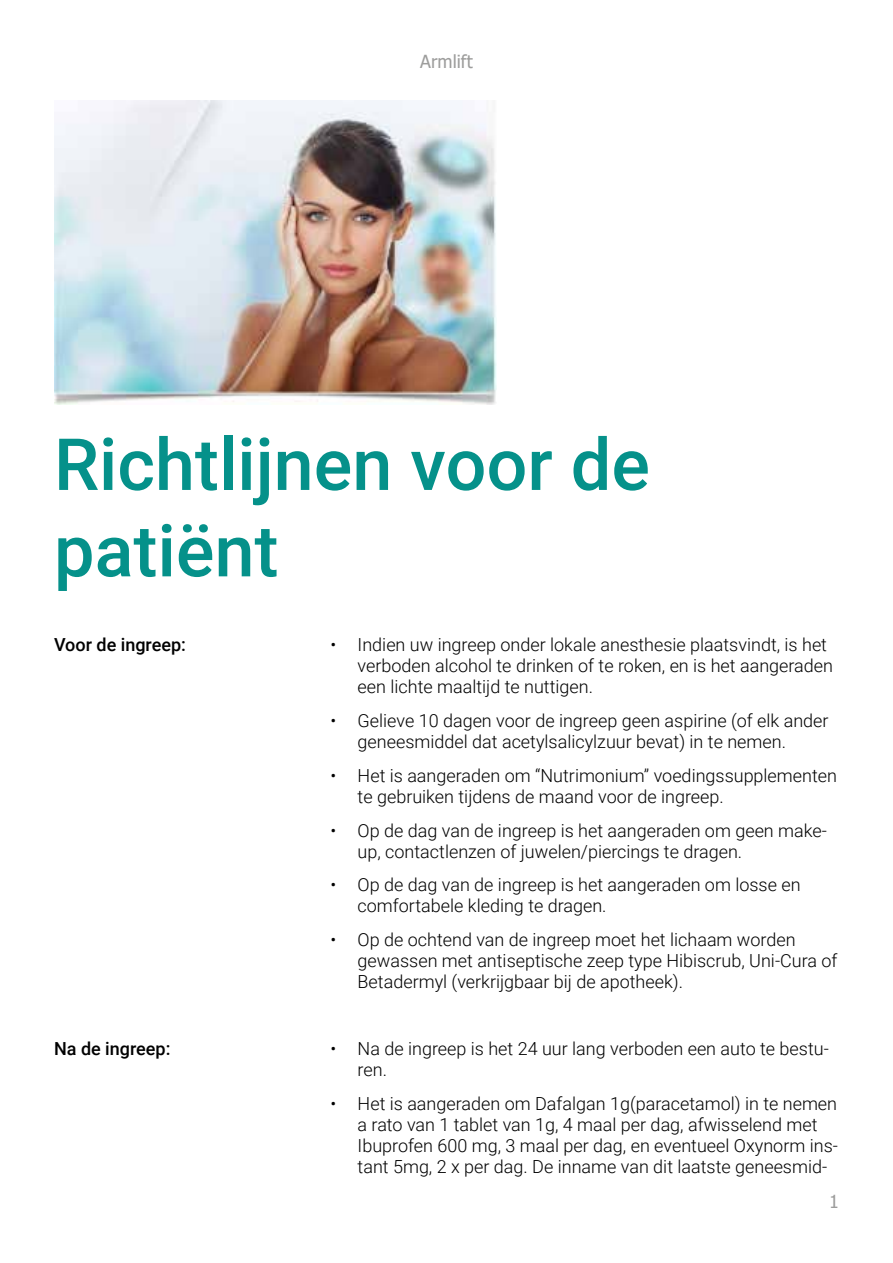
<style>
.page{position:relative;width:893px;height:1263px;background:#fff}
.page>*{position:absolute;margin:0;border:0;box-sizing:border-box;transform-origin:0 0}
.t1{font:500 72px/86.4px "Roboto";color:#05918a}
.t2{font:300 18px/21px "Roboto";color:#000}
.t3{font:500 18px "Roboto";color:#000}
.t4{font:18px "Tahoma";color:#9d9d9c}
</style>
<div class="page">
<img style="left:54px;top:101px;width:442px;height:303px">
<p class="t4" style="left:420px;top:49px;width:54px">Armlift</p>
<h1 class="t1" style="left:54px;top:418px;width:597px">Richtlijnen voor de patiënt</h1>
<p class="t3" style="left:54px;top:632px;width:134px">Voor de ingreep:</p>
<p class="t3" style="left:54px;top:1036px;width:118px">Na de ingreep:</p>
<p class="t2" style="left:358px;top:634px;width:477px;text-indent:-27px">• Indien uw ingreep onder lokale anesthesie plaatsvindt, is het verboden alcohol te drinken of te roken, en is het aangeraden een lichte maaltijd te nuttigen.</p>
<p class="t2" style="left:358px;top:709px;width:472px;text-indent:-27px">• Gelieve 10 dagen voor de ingreep geen aspirine (of elk ander geneesmiddel dat acetylsalicylzuur bevat) in te nemen.</p>
<p class="t2" style="left:358px;top:764px;width:481px;text-indent:-27px">• Het is aangeraden om “Nutrimonium” voedingssupplementen te gebruiken tijdens de maand voor de ingreep.</p>
<p class="t2" style="left:358px;top:819px;width:471px;text-indent:-27px">• Op de dag van de ingreep is het aangeraden om geen make&shy;up, contactlenzen of juwelen/piercings te dragen.</p>
<p class="t2" style="left:358px;top:874px;width:444px;text-indent:-27px">• Op de dag van de ingreep is het aangeraden om losse en comfortabele kleding te dragen.</p>
<p class="t2" style="left:358px;top:929px;width:481px;text-indent:-27px">• Op de ochtend van de ingreep moet het lichaam worden gewassen met antiseptische zeep type Hibiscrub, Uni-Cura of<br>Betadermyl (verkrijgbaar bij de apotheek).</p>
<p class="t2" style="left:358px;top:1038px;width:473px;text-indent:-27px">• Na de ingreep is het 24 uur lang verboden een auto te bestu&shy;ren.</p>
<p class="t2" style="left:358px;top:1092px;width:482px;text-indent:-27px">• Het is aangeraden om Dafalgan 1g(paracetamol) in te nemen a rato van 1 tablet van 1g, 4 maal per dag, afwisselend met Ibuprofen 600 mg, 3 maal per dag, en eventueel Oxynorm ins&shy;tant 5mg, 2 x per dag. De inname van dit laatste geneesmid-</p>
<p class="t4" style="left:829px;top:1189px;width:11px">1</p>
</div>
